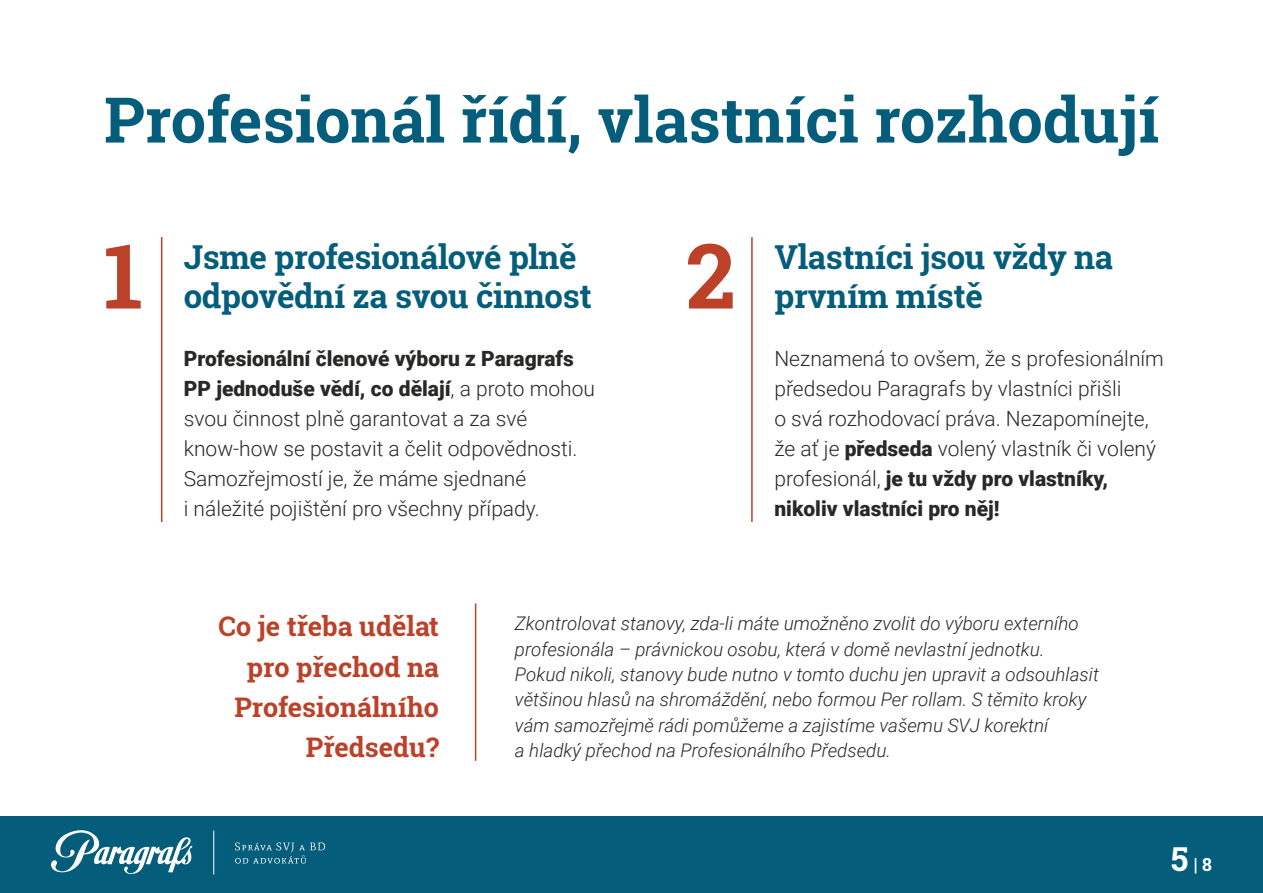
<style>
.page{position:relative;width:1263px;height:893px;background:#fff}
.page>*{position:absolute;margin:0;border:0;box-sizing:border-box;transform-origin:0 0}
.t1{font:700 63px "Roboto Slab";color:#045d7b}
.t2{font:700 33px/39.6px "Roboto Slab";letter-spacing:-.01em;color:#045d7b}
.t3{font:700 27px/40.2px "Roboto Slab";color:#bc4129;text-align:right}
.t4{font:300 21px/30.2px "Roboto";color:#282827}
.t5{font:italic 300 18.75px/25.3px "Roboto";color:#282827}
.t6{font:700 18px "Roboto Slab";color:#fff}
.s1{font-weight:900}
.s2{font-size:33px}
</style>
<div class="page">
<div style="left:0;top:816px;width:1263px;height:77px;background:#045d7b"></div>
<svg style="left:51px;top:830px;width:142px;height:44px"></svg>
<svg style="left:235px;top:842px;width:90px;height:22px"></svg>
<hr style="left:213px;top:830px;width:1px;height:44px;background:#fff">
<hr style="left:161px;top:237px;width:1px;height:285px;background:#bc4129">
<hr style="left:475px;top:603px;width:1px;height:158px;background:#bc4129">
<hr style="left:751px;top:237px;width:2px;height:285px;background:#bc4129">
<svg style="left:106px;top:245px;width:35px;height:64px"></svg>
<svg style="left:688px;top:244px;width:45px;height:65px"></svg>
<p class="t1" style="left:104px;top:77px;width:1056px">Profesionál řídí, vlastníci rozhodují</p>
<p class="t2" style="left:184px;top:236px;width:409px">Jsme profesionálové plně odpovědní za svou činnost</p>
<p class="t4" style="left:184px;top:342px;width:413px"><span class="s1">Profesionální členové výboru z Paragrafs PP jednoduše vědí, co dělají</span>, a proto mohou svou činnost plně garantovat a za své know-how se postavit a čelit odpovědnosti.<br>Samozřejmostí je, že máme sjednané<br>i náležité pojištění pro všechny případy.</p>
<p class="t2" style="left:774px;top:236px;width:340px">Vlastníci jsou vždy na prvním místě</p>
<p class="t4" style="left:774px;top:342px;width:391px">Neznamená to ovšem, že s profesionálním předsedou Paragrafs by vlastníci přišli<br>o svá rozhodovací práva. Nezapomínejte, že ať je <span class="s1">předseda</span> volený vlastník či volený profesionál, <span class="s1">je tu vždy pro vlastníky, nikoliv vlastníci pro něj!</span></p>
<p class="t3" style="left:219px;top:606px;width:222px">Co je třeba udělat pro přechod na<br>Profesionálního<br>Předsedu?</p>
<p class="t5" style="left:515px;top:610px;width:585px">Zkontrolovat stanovy, zda-li máte umožněno zvolit do výboru externího profesionála – právnickou osobu, která v domě nevlastní jednotku.<br>Pokud nikoli, stanovy bude nutno v tomto duchu jen upravit a odsouhlasit většinou hlasů na shromáždění, nebo formou Per rollam. S těmito kroky vám samozřejmě rádi pomůžeme a zajistíme vašemu SVJ korektní<br>a hladký přechod na Profesionálního Předsedu.</p>
<p class="t6" style="left:1171px;top:852px;width:43px"><span class="s2">5</span> | 8</p>
</div>
